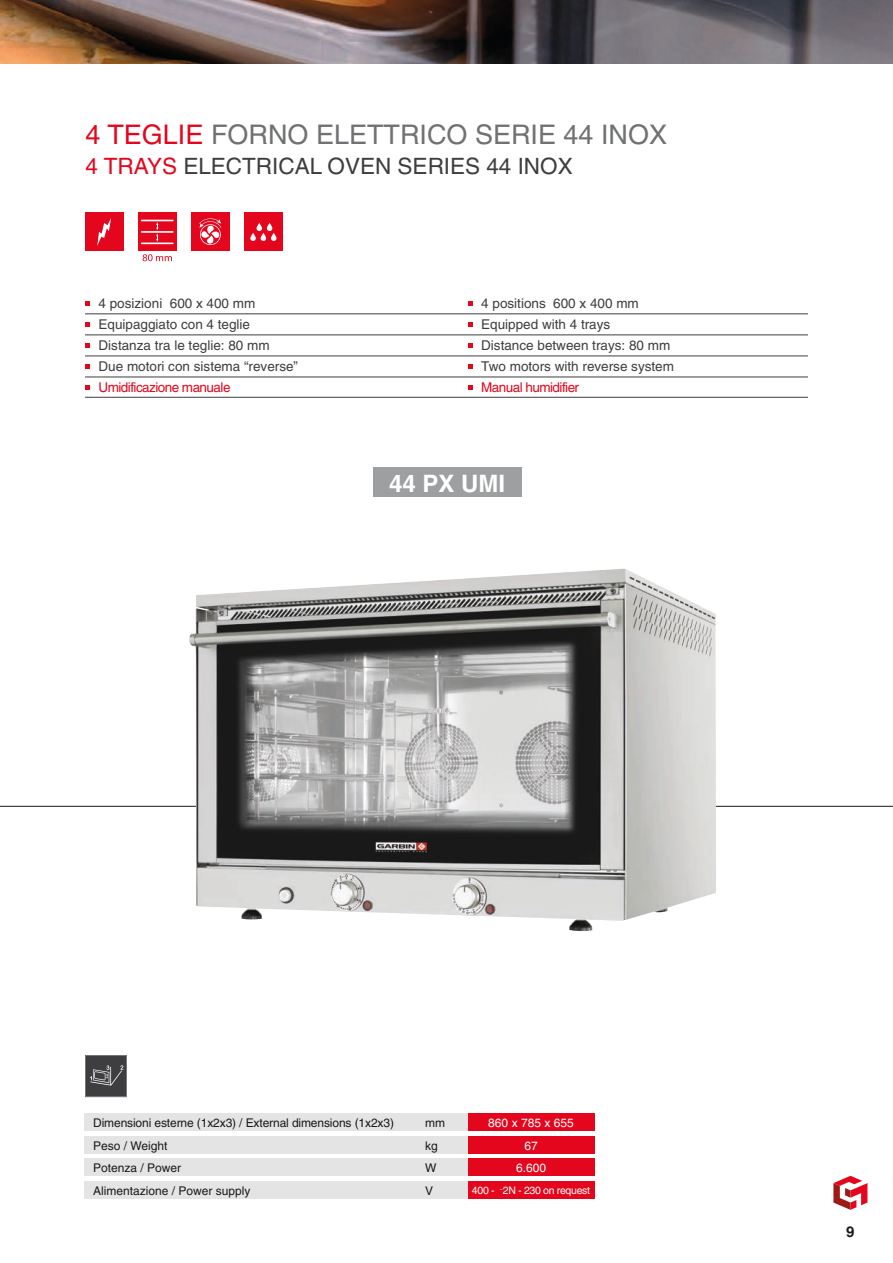
<style>
.page{position:relative;width:893px;height:1263px;background:#fff}
.page>*{position:absolute;margin:0;border:0;box-sizing:border-box;transform-origin:0 0}
.t1{font:27px "Helvetica";color:#707173}
.t2{font:700 24px "Helvetica";color:#fff}
.t3{font:22.5px "Helvetica";color:#3e3e40}
.t4{font:700 15px "Helvetica";color:#1b181c}
.t5{font:13.5px/21px "Helvetica";color:#3e3e40}
.t6{font:13.5px "Helvetica";letter-spacing:-.04em;color:#e3061c}
.t7{font:12px "Helvetica";color:#1b181c}
.t8{font:12px/22.5px "Helvetica";color:#fff;text-align:center}
.t9{font:10.5px "Helvetica";letter-spacing:-.03em;color:#fff}
.s1{color:#e3061c}
</style>
<div class="page">
<img style="left:0;top:0;width:893px;height:64px">
<svg style="left:833px;top:1176px;width:34px;height:34px"></svg>
<hr style="left:0;top:806px;width:893px;height:1px;background:#1b181c">
<img style="left:189px;top:568px;width:527px;height:363px">
<svg style="left:85px;top:301px;width:5px;height:5px"></svg>
<svg style="left:85px;top:322px;width:5px;height:5px"></svg>
<svg style="left:85px;top:343px;width:5px;height:5px"></svg>
<svg style="left:85px;top:364px;width:5px;height:5px"></svg>
<svg style="left:85px;top:385px;width:5px;height:5px"></svg>
<svg style="left:468px;top:301px;width:5px;height:5px"></svg>
<svg style="left:468px;top:322px;width:5px;height:5px"></svg>
<svg style="left:468px;top:343px;width:5px;height:5px"></svg>
<svg style="left:468px;top:364px;width:5px;height:5px"></svg>
<svg style="left:468px;top:385px;width:5px;height:5px"></svg>
<hr style="left:85px;top:313px;width:723px;height:1px;background:#3e3e40">
<hr style="left:85px;top:334px;width:723px;height:1px;background:#3e3e40">
<hr style="left:85px;top:356px;width:723px;height:1px;background:#3e3e40">
<hr style="left:85px;top:377px;width:723px;height:1px;background:#3e3e40">
<hr style="left:85px;top:397px;width:723px;height:1px;background:#3e3e40">
<div style="left:373px;top:468px;width:148px;height:29px;background:#9d9fa0"></div>
<div style="left:85px;top:1114px;width:431px;height:17px;background:#e4e4e5"></div>
<div style="left:85px;top:1136px;width:431px;height:17px;background:#e4e4e5"></div>
<div style="left:85px;top:1159px;width:431px;height:17px;background:#e4e4e5"></div>
<div style="left:85px;top:1181px;width:431px;height:18px;background:#e4e4e5"></div>
<div style="left:468px;top:1136px;width:126px;height:17px;background:#e3061c"></div>
<div style="left:468px;top:1159px;width:126px;height:17px;background:#e3061c"></div>
<div style="left:468px;top:1181px;width:126px;height:18px;background:#e3061c"></div>
<div style="left:468px;top:1114px;width:126px;height:17px;background:#e3061c"></div>
<div style="left:85px;top:213px;width:38px;height:38px;background:#e3061c"></div>
<svg style="left:97px;top:218px;width:14px;height:28px"></svg>
<div style="left:244px;top:213px;width:39px;height:38px;background:#e3061c"></div>
<svg style="left:256px;top:223px;width:6px;height:8px"></svg>
<svg style="left:250px;top:233px;width:6px;height:8px"></svg>
<svg style="left:261px;top:233px;width:5px;height:8px"></svg>
<svg style="left:267px;top:223px;width:5px;height:8px"></svg>
<svg style="left:271px;top:233px;width:5px;height:8px"></svg>
<div style="left:191px;top:213px;width:38px;height:38px;background:#e3061c"></div>
<svg style="left:199px;top:218px;width:23px;height:27px"></svg>
<div style="left:138px;top:213px;width:38px;height:38px;background:#e3061c"></div>
<hr style="left:141px;top:243px;width:33px;height:1px;background:#fff">
<hr style="left:141px;top:220px;width:33px;height:1px;background:#fff">
<hr style="left:141px;top:231px;width:33px;height:2px;background:#fff">
<svg style="left:156px;top:222px;width:2px;height:20px"></svg>
<svg style="left:143px;top:254px;width:29px;height:7px"></svg>
<svg style="left:85px;top:1055px;width:42px;height:42px;background:#505052"></svg>
<h1 class="t1" style="left:85px;top:119px;width:297px"><span class="s1">4 tegli e</span> FORNO elettri</h1>
<h1 class="t1" style="left:427px;top:119px;width:242px">co seri e 44 inox</h1>
<h3 class="t3" style="left:85px;top:153px;width:489px"><span class="s1">4 trays</span> electri cal oven seri es 44 inox</h3>
<p class="t5" style="left:99px;top:293px;width:201px">4 posizioni 600 x 400 mm<br>Equipaggiato con 4 teglie<br>Distanza tra le teglie: 80 mm<br>Due motori con sistema “reverse”</p>
<p class="t6" style="left:99px;top:380px;width:133px">Umidificazione manuale</p>
<p class="t5" style="left:481px;top:293px;width:194px">4 positions 600 x 400 mm<br>Equipped with 4 trays<br>Distance between trays: 80 mm<br>Two motors with reverse system</p>
<p class="t6" style="left:481px;top:380px;width:99px">Manual humidifier</p>
<h2 class="t2" style="left:389px;top:469px;width:87px">44 PX umi</h2>
<p class="t7" style="left:93px;top:1116px;width:302px">Dimensioni esterne (1x2x3) / External dimensions (1x2x3)</p>
<p class="t7" style="left:425px;top:1116px;width:21px">mm</p>
<p class="t7" style="left:93px;top:1138px;width:76px">Peso / Weight</p>
<p class="t7" style="left:425px;top:1138px;width:14px">kg</p>
<p class="t7" style="left:93px;top:1161px;width:90px">Potenza / Power</p>
<p class="t7" style="left:425px;top:1161px;width:13px">W</p>
<p class="t7" style="left:93px;top:1184px;width:159px">Alimentazione / Power supply</p>
<p class="t7" style="left:425px;top:1184px;width:5px">V</p>
<p class="t8" style="left:488px;top:1111px;width:87px">860 x 785 x 655</p>
<p class="t8" style="left:516px;top:1134px;width:32px">67<br>6.600</p>
<p class="t9" style="left:472px;top:1184px;width:120px">400 - <sup>~</sup>2N - 230 on request</p>
<p class="t4" style="left:846px;top:1222px;width:10px">9</p>
</div>
